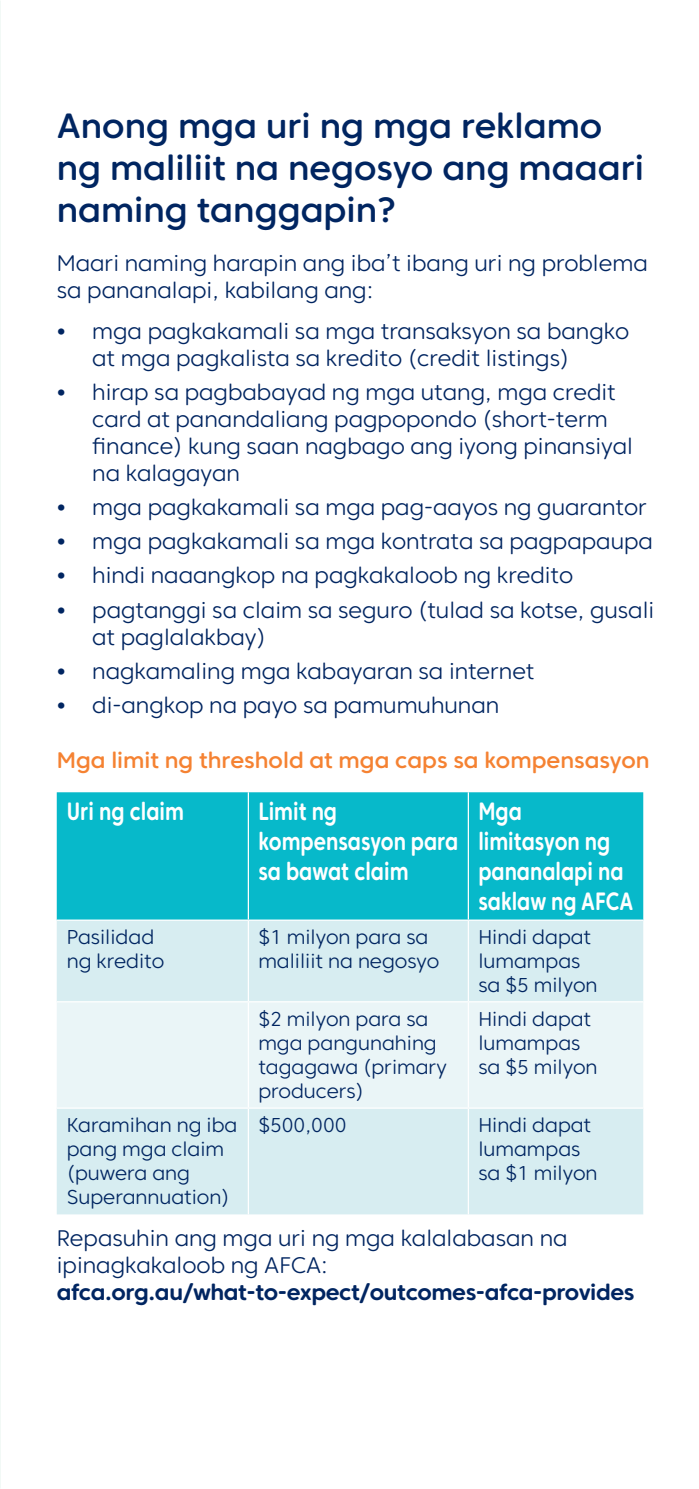
<style>
.page{position:relative;width:699px;height:1489px;background:#fff}
.page>*{position:absolute;margin:0;border:0;box-sizing:border-box;transform-origin:0 0}
.t1{font:500 35px/42px "Core Sans CR 55";color:#002561}
.t2{font:700 25px/30px "Core Sans CR 65";color:#fff;scale:.8 1}
.t3{font:300 22.5px/27px "Core Sans CR 35";color:#002561}
.t4{font:700 22.5px "Core Sans CR 65";letter-spacing:-.02em;color:#002561}
.t5{font:500 22.5px "Core Sans CR 55";color:#f58232}
.t6{font:300 20px/24px "Core Sans CR 35";color:#002561}
.s1{font-family:"Core Sans CR 65";font-weight:700}
</style>
<div class="page">
<div style="left:57px;top:792px;width:585px;height:127px;background:#07b9ca"></div>
<div style="left:57px;top:920px;width:585px;height:294px;background:#d7edf1"></div>
<div style="left:57px;top:1002px;width:585px;height:105px;background:#eaf5f7"></div>
<hr style="left:247px;top:792px;width:2px;height:127px;background:#fff">
<hr style="left:467px;top:792px;width:1px;height:127px;background:#fff">
<hr style="left:247px;top:920px;width:2px;height:81px;background:#fff">
<hr style="left:467px;top:920px;width:1px;height:81px;background:#fff">
<hr style="left:57px;top:1001px;width:191px;height:1px;background:#fff">
<hr style="left:248px;top:1001px;width:220px;height:1px;background:#fff">
<hr style="left:247px;top:1002px;width:2px;height:105px;background:#fff">
<hr style="left:468px;top:1001px;width:174px;height:1px;background:#fff">
<hr style="left:467px;top:1002px;width:1px;height:105px;background:#fff">
<hr style="left:57px;top:1107px;width:191px;height:1px;background:#fff">
<hr style="left:248px;top:1107px;width:220px;height:1px;background:#fff">
<hr style="left:247px;top:1108px;width:2px;height:106px;background:#fff">
<hr style="left:468px;top:1107px;width:174px;height:1px;background:#fff">
<hr style="left:467px;top:1108px;width:1px;height:106px;background:#fff">
<h1 class="t1" style="left:57px;top:105px;width:588px">Anong mga uri ng mga reklamo ng maliliit na negosyo ang maaari naming tanggapin?</h1>
<p class="t3" style="left:57px;top:249px;width:592px">Maari naming harapin ang iba’t ibang uri ng problema sa pananalapi, kabilang ang:</p>
<p class="t3" style="left:92px;top:317px;width:538px;text-indent:-35px"><span class="s1">•</span> mga pagkakamali sa mga transaksyon sa bangko at mga pagkalista sa kredito (credit listings)</p>
<p class="t3" style="left:92px;top:378px;width:542px;text-indent:-35px"><span class="s1">•</span> hirap sa pagbabayad ng mga utang, mga credit card at panandaliang pagpopondo (short-term finance) kung saan nagbago ang iyong pinansiyal na kalagayan</p>
<p class="t3" style="left:57px;top:493px;width:591px"><span class="s1">•</span> mga pagkakamali sa mga pag-aayos ng guarantor</p>
<p class="t3" style="left:57px;top:527px;width:597px"><span class="s1">•</span> mga pagkakamali sa mga kontrata sa pagpapaupa</p>
<p class="t3" style="left:57px;top:562px;width:517px"><span class="s1">•</span> hindi naaangkop na pagkakaloob ng kredito</p>
<p class="t3" style="left:92px;top:596px;width:563px;text-indent:-35px"><span class="s1">•</span> pagtanggi sa claim sa seguro (tulad sa kotse, gusali at paglalakbay)</p>
<p class="t3" style="left:57px;top:657px;width:478px"><span class="s1">•</span> nagkamaling mga kabayaran sa internet</p>
<p class="t3" style="left:57px;top:691px;width:443px"><span class="s1">•</span> di-angkop na payo sa pamumuhunan</p>
<p class="t5" style="left:57px;top:746px;width:594px">Mga limit ng threshold at mga caps sa kompensasyon</p>
<p class="t2" style="left:67px;top:796px;width:148px">Uri ng claim</p>
<p class="t2" style="left:258px;top:796px;width:251px">Limit ng kompensasyon para sa bawat claim</p>
<p class="t2" style="left:478px;top:796px;width:195px">Mga<br>limitasyon ng pananalapi na saklaw ng AFCA</p>
<p class="t6" style="left:67px;top:924px;width:99px">Pasilidad ng kredito</p>
<p class="t6" style="left:258px;top:924px;width:182px">$1 milyon para sa maliliit na negosyo</p>
<p class="t6" style="left:478px;top:924px;width:121px">Hindi dapat lumampas sa $5 milyon</p>
<p class="t6" style="left:258px;top:1006px;width:190px">$2 milyon para sa mga pangunahing tagagawa (primary producers)</p>
<p class="t6" style="left:478px;top:1006px;width:121px">Hindi dapat lumampas sa $5 milyon</p>
<p class="t6" style="left:67px;top:1113px;width:172px">Karamihan ng iba pang mga claim (puwera ang<br>Superannuation)</p>
<p class="t6" style="left:258px;top:1113px;width:90px">$500,000</p>
<p class="t6" style="left:478px;top:1113px;width:121px">Hindi dapat lumampas sa $1 milyon</p>
<p class="t3" style="left:57px;top:1223px;width:512px">Repasuhin ang mga uri ng mga kalalabasan na ipinagkakaloob ng AFCA:</p>
<p class="t4" style="left:57px;top:1277px;width:579px">afca.org.au/what-to-expect/outcomes-afca-provides</p>
</div>
